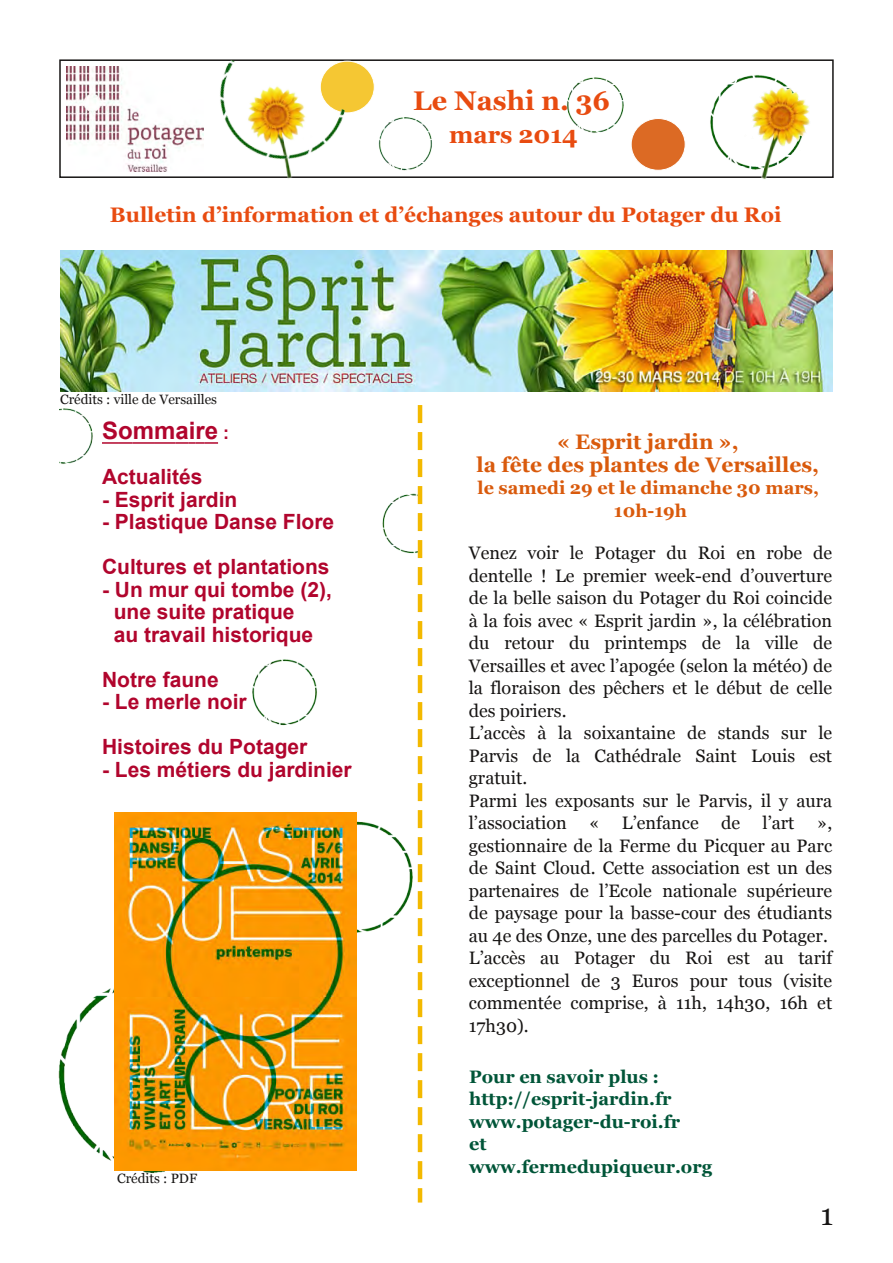
<style>
.page{position:relative;width:893px;height:1263px;background:#fff}
.page>*{position:absolute;margin:0;border:0;box-sizing:border-box;transform-origin:0 0}
.t1{font:30px "Georgia";color:#161413}
.t2{font:700 27px "Georgia";color:#e84b10}
.t3{font:24px "Arial Bold MS";color:#b1052d}
.t4{font:700 24px "Georgia";color:#e84b10}
.t5{font:21px/45px "Arial Bold MS";color:#b1052d}
.t6{font:700 21px "Georgia";color:#e84b10}
.t7{font:700 21px/22.5px "Georgia";color:#d95a0c;text-align:center}
.t8{font:18px/22.5px "Georgia";color:#161413}
.t9{font:700 18px/22.5px "Georgia";color:#005538}
.t10{font:700 18px/22.5px "Georgia";color:#d95a0c;text-align:center}
.t11{font:13.5px "Georgia";color:#161413}
.s1{font-size:18px}
</style>
<div class="page">
<svg style="left:102px;top:442px;width:31px;height:2px"></svg>
<hr style="left:133px;top:442px;width:21px;height:2px;background:#b1052d">
<hr style="left:154px;top:442px;width:21px;height:2px;background:#b1052d">
<svg style="left:175px;top:442px;width:43px;height:2px"></svg>
<img style="left:60px;top:250px;width:772px;height:142px">
<div style="left:59px;top:59px;width:775px;height:119px;border:2px solid #161413"></div>
<img style="left:66px;top:66px;width:108px;height:105px">
<img style="left:378px;top:117px;width:59px;height:61px">
<img style="left:708px;top:88px;width:17px;height:90px">
<img style="left:567px;top:77px;width:57px;height:56px">
<div style="left:320px;top:61px;width:54px;height:52px;background:#f3b900;border-radius:50%;opacity:.8"></div>
<div style="left:631px;top:118px;width:54px;height:52px;background:#dc6a24;border-radius:50%"></div>
<div style="left:631px;top:118px;width:54px;height:52px;border:1px solid #fff;border-radius:50%"></div>
<img style="left:174px;top:59px;width:182px;height:120px">
<img style="left:725px;top:75px;width:100px;height:104px">
<img style="left:58px;top:959px;width:213px;height:215px">
<img style="left:357px;top:812px;width:61px;height:138px">
<img style="left:115px;top:812px;width:242px;height:358px">
<img style="left:252px;top:659px;width:65px;height:67px">
<img style="left:382px;top:486px;width:36px;height:72px">
<img style="left:60px;top:408px;width:33px;height:56px">
<svg style="left:418px;top:405px;width:4px;height:797px"></svg>
<h2 class="t2" style="left:413px;top:85px;width:198px">Le Nashi n. 36</h2>
<h3 class="t4" style="left:449px;top:121px;width:130px">mars 2014</h3>
<p class="t6" style="left:110px;top:202px;width:673px">Bulletin d’information et d’échanges autour du Potager du Roi</p>
<p class="t11" style="left:60px;top:392px;width:159px">Crédits : ville de Versailles</p>
<h3 class="t3" style="left:102px;top:417px;width:129px">Sommaire <span class="s1">:</span></h3>
<p class="t5" style="left:102px;top:454px;width:102px">Actualités</p>
<p class="t5" style="left:102px;top:477px;width:137px">- Esprit jardin</p>
<p class="t5" style="left:102px;top:499px;width:234px">- Plastique Danse Flore<br>Cultures et plantations</p>
<p class="t5" style="left:114px;top:578px;width:220px;line-height:22.5px;text-indent:-12px">- Un mur qui tombe (2), une suite pratique<br>au travail historique</p>
<p class="t5" style="left:102px;top:657px;width:118px">Notre faune</p>
<p class="t5" style="left:102px;top:679px;width:207px">- Le merle noir<br>Histoires du Potager</p>
<p class="t5" style="left:102px;top:747px;width:251px">- Les métiers du jardinier</p>
<p class="t11" style="left:117px;top:1170px;width:82px">Crédits : PDF</p>
<p class="t7" style="left:476px;top:431px;width:344px">« Esprit jardin »,<br>la fête des plantes de Versailles,</p>
<p class="t10" style="left:477px;top:477px;width:343px">le samedi 29 et le dimanche 30 mars,<br>10h-19h</p>
<p class="t8" style="left:469px;top:542px;width:365px">Venez voir le Potager du Roi en robe de dentelle ! Le premier week-end d’ouverture de la belle saison du Potager du Roi coincide à la fois avec « Esprit jardin », la célébration du retour du printemps de la ville de Versailles et avec l’apogée (selon la météo) de la floraison des pêchers et le début de celle des poiriers.<br>L’accès à la soixantaine de stands sur le Parvis de la Cathédrale Saint Louis est gratuit.<br>Parmi les exposants sur le Parvis, il y aura l’association « L’enfance de l’art », gestionnaire de la Ferme du Picquer au Parc de Saint Cloud. Cette association est un des partenaires de l’Ecole nationale supérieure de paysage pour la basse-cour des étudiants au 4e des Onze, une des parcelles du Potager.<br>L’accès au Potager du Roi est au tarif exceptionnel de 3 Euros pour tous (visite commentée comprise, à 11h, 14h30, 16h et 17h30).</p>
<p class="t9" style="left:469px;top:1065px;width:244px">Pour en savoir plus : http://esprit-jardin.fr www.potager-du-roi.fr<br>et www.fermedupiqueur.org</p>
<h1 class="t1" style="left:820px;top:1198px;width:14px">1</h1>
</div>
